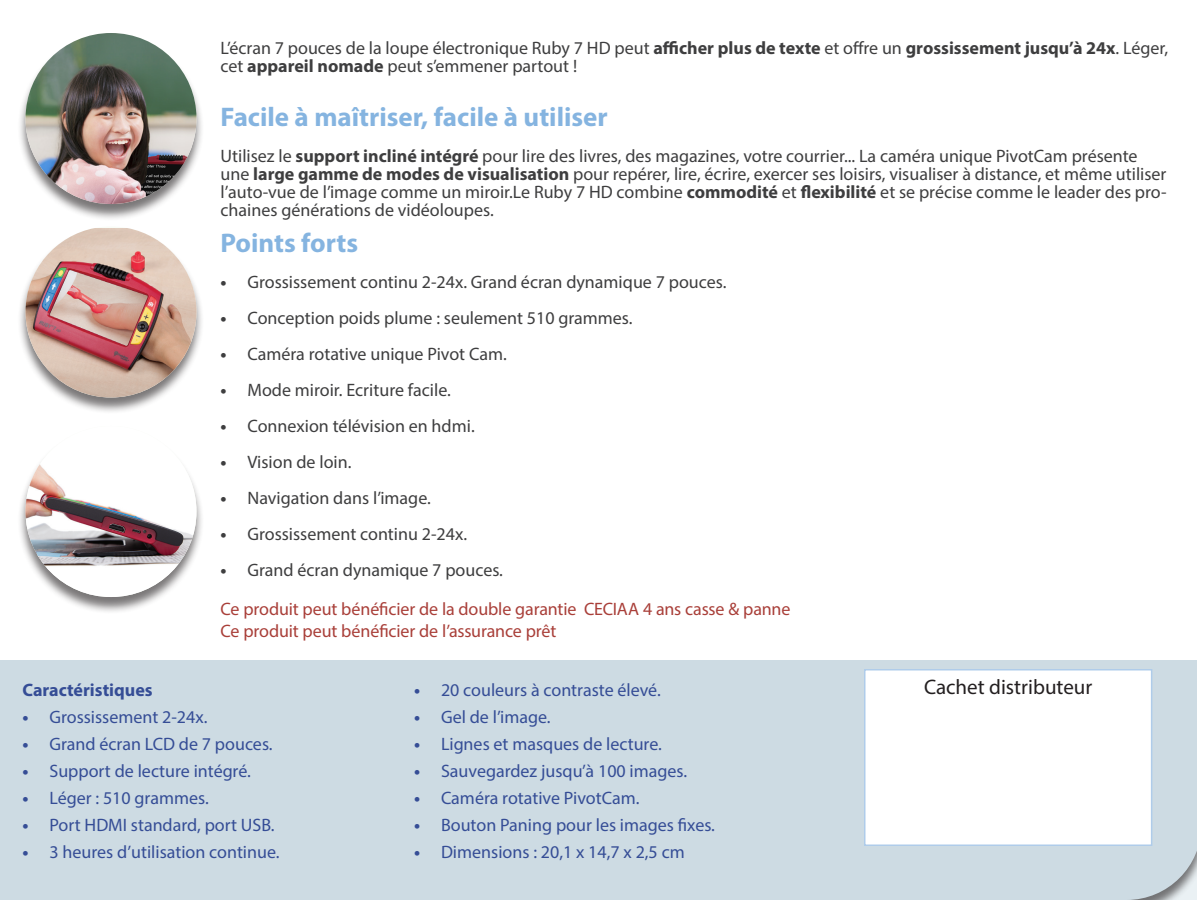
<style>
.page{position:relative;width:1197px;height:900px;background:#fff}
.page>*{position:absolute;margin:0;border:0;box-sizing:border-box;transform-origin:0 0}
.Body{font:700 27px "Myriad Pro";color:#85b4e0}
.Bodu_3{font:700 27px "Myriad Pro";color:#85b4e0}
.t1{font:21px "Myriad Pro";color:#231f20}
.Bodu_3-2{font:18px/18px "Myriad Pro";color:#3e3e3f}
.t2{font:18px "Myriad Pro";color:#354d96}
.t3{font:18px "Myriad Pro";letter-spacing:-.005em;color:#a93f39}
.Body-2{font:700 18px "Myriad Pro";color:#354d96}
.s1{font-weight:700}
</style>
<div class="page">
<div style="left:17px;top:34px;width:188px;height:187px;background:#231f20;opacity:.6"></div>
<img style="left:26px;top:33px;width:171px;height:171px;border-radius:86px">
<div style="left:17px;top:227px;width:188px;height:188px;background:#231f20;opacity:.6"></div>
<img style="left:26px;top:228px;width:171px;height:170px">
<div style="left:17px;top:427px;width:188px;height:187px;background:#231f20;opacity:.6"></div>
<img style="left:26px;top:426px;width:171px;height:171px;border-radius:86px">
<div style="left:0;top:660px;width:1197px;height:240px;background:#cddbe3"></div>
<div style="left:865px;top:670px;width:287px;height:175px;background:#fff"></div>
<div style="left:864px;top:669px;width:288px;height:177px;border:2px solid #afccea"></div>
<p class="Bodu_3-2" style="left:220px;top:39px;width:949px">L’écran 7 pouces de la loupe électronique Ruby 7 HD peut <span class="s1">afficher plus de texte</span> et offre un <span class="s1">grossissement jusqu’à 24x</span>. Léger, cet <span class="s1">appareil nomade</span> peut s’emmener partout !</p>
<p class="Body" style="left:220px;top:99px;width:389px">Facile à maîtriser, facile à utiliser</p>
<p class="Bodu_3-2" style="left:220px;top:147px;width:948px">Utilisez le <span class="s1">support incliné intégré</span> pour lire des livres, des magazines, votre courrier... La caméra unique PivotCam présente une <span class="s1">large gamme de modes de visualisation</span> pour repérer, lire, écrire, exercer ses loisirs, visualiser à distance, et même utiliser l’auto-vue de l’image comme un miroir.Le Ruby 7 HD combine <span class="s1">commodité</span> et <span class="s1">flexibilité</span> et se précise comme le leader des pro&shy;chaines générations de vidéoloupes.</p>
<p class="Bodu_3" style="left:220px;top:225px;width:139px">Points forts</p>
<p class="Bodu_3-2" style="left:220px;top:273px;width:507px"><span class="s1">•</span> Grossissement continu 2-24x. Grand écran dynamique 7 pouces.</p>
<p class="Bodu_3-2" style="left:220px;top:309px;width:414px"><span class="s1">•</span> Conception poids plume : seulement 510 grammes.</p>
<p class="Bodu_3-2" style="left:220px;top:345px;width:288px"><span class="s1">•</span> Caméra rotative unique Pivot Cam.</p>
<p class="Bodu_3-2" style="left:220px;top:381px;width:232px"><span class="s1">•</span> Mode miroir. Ecriture facile.</p>
<p class="Bodu_3-2" style="left:220px;top:417px;width:256px"><span class="s1">•</span> Connexion télévision en hdmi.</p>
<p class="Bodu_3-2" style="left:220px;top:453px;width:133px"><span class="s1">•</span> Vision de loin.</p>
<p class="Bodu_3-2" style="left:220px;top:489px;width:212px"><span class="s1">•</span> Navigation dans l’image.</p>
<p class="Bodu_3-2" style="left:220px;top:525px;width:248px"><span class="s1">•</span> Grossissement continu 2-24x.</p>
<p class="Bodu_3-2" style="left:220px;top:561px;width:284px"><span class="s1">•</span> Grand écran dynamique 7 pouces.</p>
<p class="t3" style="left:220px;top:598px;width:572px">Ce produit peut bénéficier de la double garantie CECIAA 4 ans casse &amp; panne</p>
<p class="t3" style="left:220px;top:619px;width:337px">Ce produit peut bénéficier de l’assurance prêt</p>
<p class="Body-2" style="left:22px;top:678px;width:132px">Caractéristiques</p>
<p class="t2" style="left:22px;top:706px;width:186px"><span class="s1">•</span> Grossissement 2-24x.</p>
<p class="t2" style="left:22px;top:733px;width:252px"><span class="s1">•</span> Grand écran LCD de 7 pouces.</p>
<p class="t2" style="left:22px;top:760px;width:230px"><span class="s1">•</span> Support de lecture intégré.</p>
<p class="t2" style="left:22px;top:787px;width:188px"><span class="s1">•</span> Léger : 510 grammes.</p>
<p class="t2" style="left:22px;top:814px;width:254px"><span class="s1">•</span> Port HDMI standard, port USB.</p>
<p class="t2" style="left:22px;top:841px;width:259px"><span class="s1">•</span> 3 heures d’utilisation continue.</p>
<p class="t2" style="left:414px;top:679px;width:248px"><span class="s1">•</span> 20 couleurs à contraste élevé.</p>
<p class="t2" style="left:414px;top:706px;width:138px"><span class="s1">•</span> Gel de l’image.</p>
<p class="t2" style="left:414px;top:733px;width:249px"><span class="s1">•</span> Lignes et masques de lecture.</p>
<p class="t2" style="left:414px;top:760px;width:275px"><span class="s1">•</span> Sauvegardez jusqu’à 100 images.</p>
<p class="t2" style="left:414px;top:787px;width:227px"><span class="s1">•</span> Caméra rotative PivotCam.</p>
<p class="t2" style="left:414px;top:814px;width:303px"><span class="s1">•</span> Bouton Paning pour les images fixes.</p>
<p class="t2" style="left:414px;top:841px;width:272px"><span class="s1">•</span> Dimensions : 20,1 x 14,7 x 2,5 cm</p>
<p class="t1" style="left:924px;top:674px;width:170px">Cachet distributeur</p>
</div>
